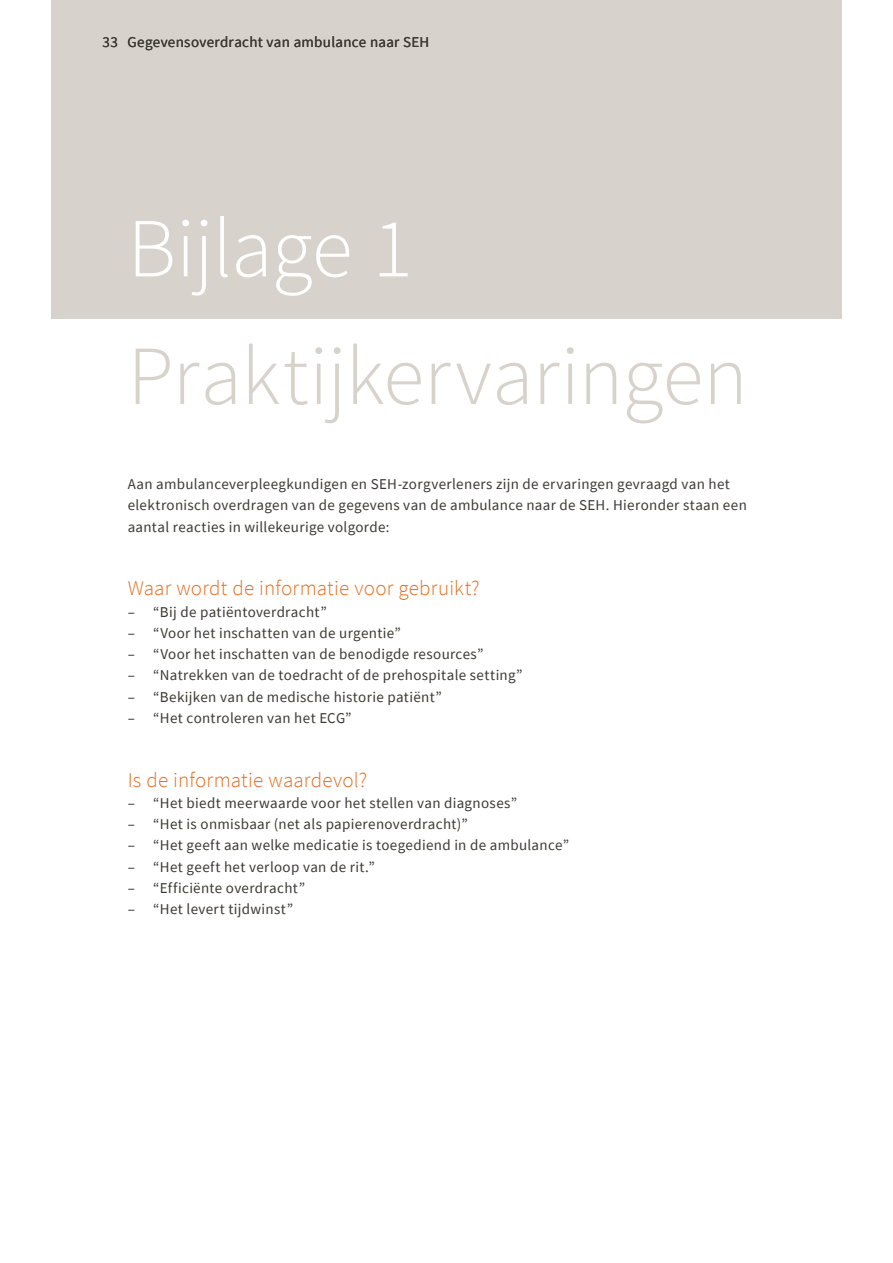
<style>
.page{position:relative;width:893px;height:1263px;background:#fff}
.page>*{position:absolute;margin:0;border:0;box-sizing:border-box;transform-origin:0 0}
.t1{font:300 84px "Source Sans Pro";letter-spacing:-.005em;color:#d7d2cb}
.t2{font:300 84px "Source Sans Pro";letter-spacing:-.01em;color:#fff}
.t3{font:300 21px "Source Sans Pro";letter-spacing:.01em;color:#e16e22}
.t4{font:15px/21.3px "Source Sans Pro";letter-spacing:.02em;color:#3c3a34}
</style>
<div class="page">
<div style="left:51px;top:0;width:791px;height:319px;background:#d7d2cb"></div>
<p class="t4" style="left:103px;top:32px;width:17px">33</p>
<p class="t4" style="left:128px;top:32px;width:303px">Gegevensoverdracht van ambulance naar SEH</p>
<h1 class="t2" style="left:128px;top:197px;width:287px">Bijlage 1</h1>
<h1 class="t1" style="left:128px;top:325px;width:622px">Praktijkervaringen</h1>
<p class="t4" style="left:128px;top:473px;width:621px">Aan ambulanceverpleegkundigen en SEH-zorgverleners zijn de ervaringen gevraagd van het elektronisch overdragen van de gegevens van de ambulance naar de SEH. Hieronder staan een aantal reacties in willekeurige volgorde:</p>
<h2 class="t3" style="left:128px;top:575px;width:353px">Waar wordt de informatie voor gebruikt?</h2>
<p class="t4" style="left:128px;top:601px;width:200px">– “Bij de patiëntoverdracht”</p>
<p class="t4" style="left:128px;top:622px;width:275px">– “Voor het inschatten van de urgentie”</p>
<p class="t4" style="left:128px;top:643px;width:357px">– “Voor het inschatten van de benodigde resources”</p>
<p class="t4" style="left:128px;top:665px;width:396px">– “Natrekken van de toedracht of de prehospitale setting”</p>
<p class="t4" style="left:128px;top:686px;width:316px">– “Bekijken van de medische historie patiënt”</p>
<p class="t4" style="left:128px;top:707px;width:225px">– “Het controleren van het ECG”</p>
<h2 class="t3" style="left:128px;top:767px;width:241px">Is de informatie waardevol?</h2>
<p class="t4" style="left:128px;top:792px;width:391px">– “Het biedt meerwaarde voor het stellen van diagnoses”</p>
<p class="t4" style="left:128px;top:813px;width:341px">– “Het is onmisbaar (net als papierenoverdracht)”</p>
<p class="t4" style="left:128px;top:835px;width:443px">– “Het geeft aan welke medicatie is toegediend in de ambulance”</p>
<p class="t4" style="left:128px;top:856px;width:249px">– “Het geeft het verloop van de rit.”</p>
<p class="t4" style="left:128px;top:877px;width:179px">– “Efficiënte overdracht”</p>
<p class="t4" style="left:128px;top:898px;width:167px">– “Het levert tijdwinst”</p>
</div>
